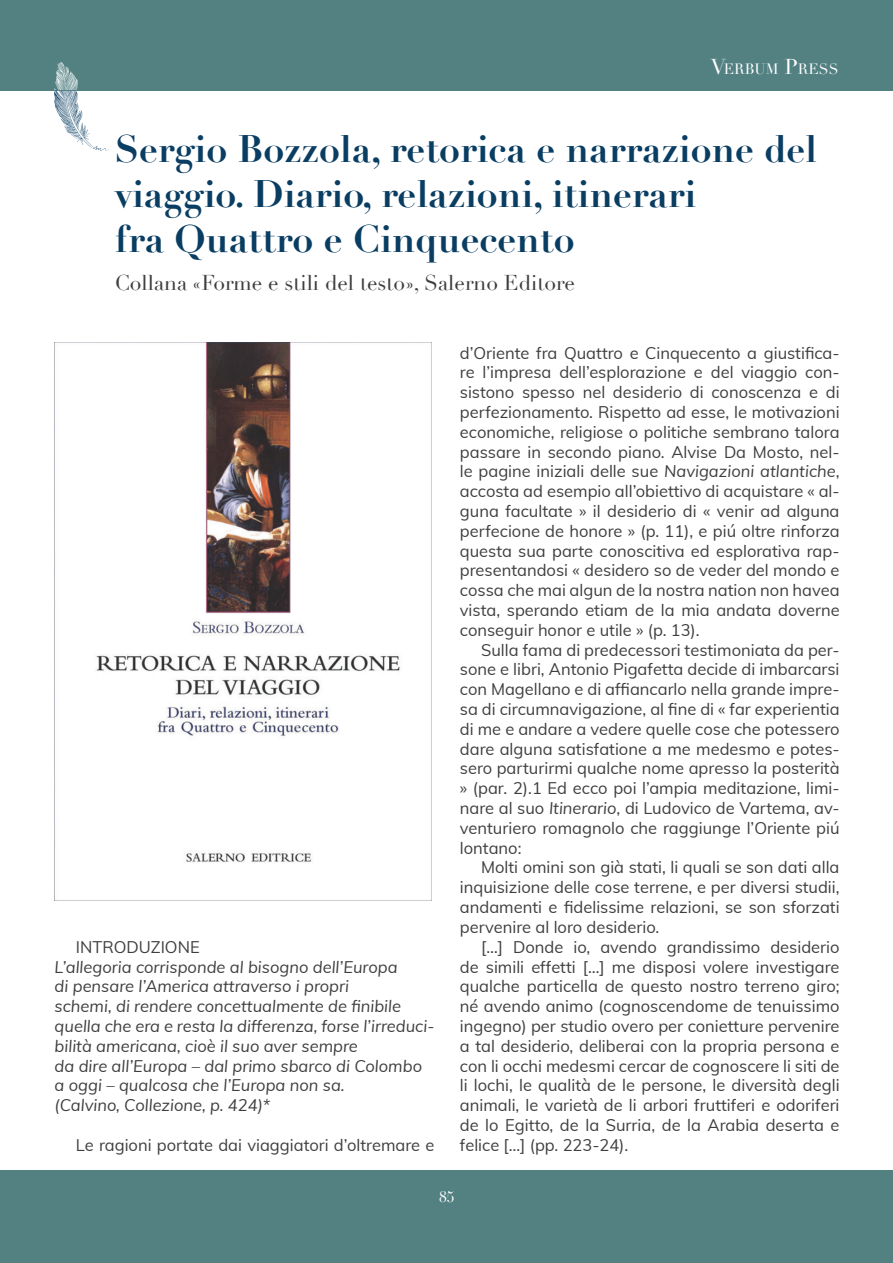
<style>
.page{position:relative;width:893px;height:1263px;background:#fff}
.page>*{position:absolute;margin:0;border:0;box-sizing:border-box;transform-origin:0 0}
.t1{font:700 37.5px/45px "Didot";color:#093d62}
.t2{font:21px "Didot";color:#3e3e3f}
.t3{font:16.5px/19.8px "Muli";color:#3e3e3f;text-align:justify}
.t4{font:italic 16.5px/19.8px "Muli";color:#3e3e3f}
.t5{font:15px "Didot";color:#fff}
.t6{font:14.7px "Didot";color:#fff}
.s1{font-size:21px}
.s2{font-style:italic}
</style>
<div class="page">
<div style="left:0;top:0;width:893px;height:90px;background:#538182"></div>
<div style="left:0;top:1170px;width:893px;height:93px;background:#538182"></div>
<svg style="left:54px;top:62px;width:55px;height:89px"></svg>
<img style="left:55px;top:342px;width:376px;height:520px">
<p class="t6" style="left:711px;top:60px;width:129px"><span class="s1">V</span>ERBUM <span class="s1">P</span>RESS</p>
<h1 class="t1" style="left:115px;top:127px;width:704px">Sergio Bozzola, retorica e narrazione del viaggio. Diario, relazioni, itinerari<br>fra Quattro e Cinquecento</h1>
<p class="t2" style="left:115px;top:270px;width:462px">Collana «Forme e stili del testo», Salerno Editore</p>
<p class="t3" style="left:76px;top:936px;width:125px">INTRODUZIONE</p>
<p class="t4" style="left:55px;top:956px;width:381px">L’allegoria corrisponde al bisogno dell’Europa<br>di pensare l’America attraverso i propri<br>schemi, di rendere concettualmente de finibile quella che era e resta la differenza, forse l’irreduci&shy;bilità americana, cioè il suo aver sempre<br>da dire all’Europa – dal primo sbarco di Colombo a oggi – qualcosa che l’Europa non sa.<br>(Calvino, Collezione, p. 424)*</p>
<p class="t3" style="left:76px;top:1134px;width:360px">Le ragioni portate dai viaggiatori d’oltremare e</p>
<p class="t3" style="left:460px;top:342px;width:381px">d’Oriente fra Quattro e Cinquecento a giustifica&shy;re l’impresa dell’esplorazione e del viaggio con&shy;sistono spesso nel desiderio di conoscenza e di perfezionamento. Rispetto ad esse, le motivazioni economiche, religiose o politiche sembrano talora passare in secondo piano. Alvise Da Mosto, nel&shy;le pagine iniziali delle sue <span class="s2">Navigazioni atlantiche</span>, accosta ad esempio all’obiettivo di acquistare « al&shy;guna facultate » il desiderio di « venir ad alguna perfecione de honore » (p. 11), e piú oltre rinforza questa sua parte conoscitiva ed esplorativa rap&shy;presentandosi « desidero so de veder del mondo e cossa che mai algun de la nostra nation non havea vista, sperando etiam de la mia andata doverne conseguir honor e utile » (p. 13).</p>
<p class="t3" style="left:460px;top:639px;width:381px;text-indent:21px">Sulla fama di predecessori testimoniata da per&shy;sone e libri, Antonio Pigafetta decide di imbarcarsi con Magellano e di affiancarlo nella grande impre&shy;sa di circumnavigazione, al fine di « far experientia di me e andare a vedere quelle cose che potessero dare alguna satisfatione a me medesmo e potes&shy;sero parturirmi qualche nome apresso la posterità » (par. 2).1 Ed ecco poi l’ampia meditazione, limi&shy;nare al suo <span class="s2">Itinerario</span>, di Ludovico de Vartema, av&shy;venturiero romagnolo che raggiunge l’Oriente piú lontano:</p>
<p class="t3" style="left:460px;top:857px;width:381px;text-indent:21px">Molti omini son già stati, li quali se son dati alla inquisizione delle cose terrene, e per diversi studii, andamenti e fidelissime relazioni, se son sforzati pervenire al loro desiderio.</p>
<p class="t3" style="left:460px;top:936px;width:381px;text-indent:21px">[…] Donde io, avendo grandissimo desiderio de simili effetti […] me disposi volere investigare qualche particella de questo nostro terreno giro; né avendo animo (cognoscendome de tenuissimo ingegno) per studio overo per conietture pervenire a tal desiderio, deliberai con la propria persona e con li occhi medesmi cercar de cognoscere li siti de li lochi, le qualità de le persone, le diversità degli animali, le varietà de li arbori fruttiferi e odoriferi de lo Egitto, de la Surria, de la Arabia deserta e felice […] (pp. 223-24).</p>
<p class="t5" style="left:439px;top:1188px;width:17px">85</p>
</div>
